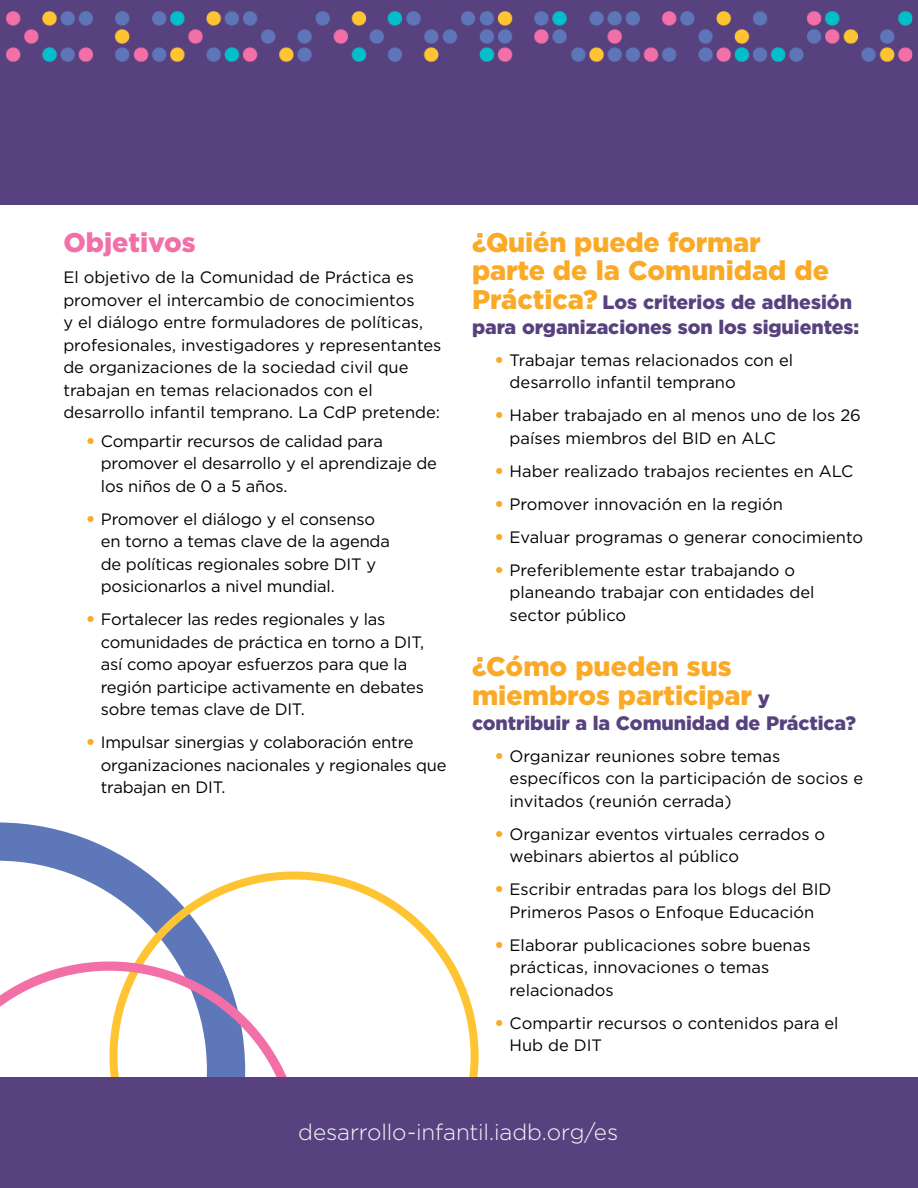
<style>
.page{position:relative;width:918px;height:1188px;background:#fff}
.page>*{position:absolute;margin:0;border:0;box-sizing:border-box;transform-origin:0 0}
.t1{font:900 27px/28.5px "Gotham";letter-spacing:-.005em;color:#faaa26}
.t2{font:900 27px "Gotham";color:#f26fa7}
.t3{font:300 22.5px "Gotham";letter-spacing:-.005em;color:#f8f8f8}
.t4{font:900 19.5px/25.5px "Gotham";letter-spacing:-.005em;color:#57427f}
.t5{font:16.5px/22.5px "Gotham";color:#000}
.s1{font-family:"Poppins";font-weight:900;font-size:18px;color:#faaa26}
.s2{font-size:27px;color:#faaa26}
.s3{font-size:19.5px;color:#57427f}
</style>
<div class="page">
<img style="left:0;top:0;width:918px;height:205px">
<svg style="left:0;top:822px;width:146px;height:140px"></svg>
<svg style="left:110px;top:872px;width:369px;height:206px"></svg>
<svg style="left:0;top:962px;width:303px;height:116px"></svg>
<div style="left:0;top:1078px;width:918px;height:110px;background:#57427f"></div>
<h1 class="t2" style="left:63px;top:224px;width:134px">Objetivos</h1>
<p class="t5" style="left:63px;top:266px;width:380px">El objetivo de la Comunidad de Práctica es promover el intercambio de conocimientos<br>y el diálogo entre formuladores de políticas, profesionales, investigadores y representantes de organizaciones de la sociedad civil que trabajan en temas relacionados con el desarrollo infantil temprano. La CdP pretende:</p>
<p class="t5" style="left:101px;top:429px;width:338px;text-indent:-15px"><span class="s1">•</span> Compartir recursos de calidad para promover el desarrollo y el aprendizaje de los niños de 0 a 5 años.</p>
<p class="t5" style="left:101px;top:507px;width:291px;text-indent:-15px"><span class="s1">•</span> Promover el diálogo y el consenso en torno a temas clave de la agenda de políticas regionales sobre DIT y posicionarlos a nivel mundial.</p>
<p class="t5" style="left:101px;top:608px;width:325px;text-indent:-15px"><span class="s1">•</span> Fortalecer las redes regionales y las comunidades de práctica en torno a DIT, así como apoyar esfuerzos para que la región participe activamente en debates sobre temas clave de DIT.</p>
<p class="t5" style="left:101px;top:731px;width:347px;text-indent:-15px"><span class="s1">•</span> Impulsar sinergias y colaboración entre organizaciones nacionales y regionales que trabajan en DIT.</p>
<h1 class="t1" style="left:472px;top:228px;width:359px">¿Quién puede formar parte de la Comunidad de</h1>
<p class="t4" style="left:472px;top:289px;width:389px"><span class="s2">Práctica?</span> Los criterios de adhesión para organizaciones son los siguientes:</p>
<p class="t5" style="left:510px;top:348px;width:285px;text-indent:-15px"><span class="s1">•</span> Trabajar temas relacionados con el desarrollo infantil temprano</p>
<p class="t5" style="left:510px;top:404px;width:353px;text-indent:-15px"><span class="s1">•</span> Haber trabajado en al menos uno de los 26 países miembros del BID en ALC</p>
<p class="t5" style="left:495px;top:459px;width:360px"><span class="s1">•</span> Haber realizado trabajos recientes en ALC</p>
<p class="t5" style="left:495px;top:492px;width:290px"><span class="s1">•</span> Promover innovación en la región</p>
<p class="t5" style="left:495px;top:525px;width:370px"><span class="s1">•</span> Evaluar programas o generar conocimiento</p>
<p class="t5" style="left:510px;top:558px;width:306px;text-indent:-15px"><span class="s1">•</span> Preferiblemente estar trabajando o planeando trabajar con entidades del sector público</p>
<h1 class="t1" style="left:472px;top:652px;width:299px">¿Cómo pueden sus miembros participar <span class="s3">y</span></h1>
<p class="t4" style="left:472px;top:710px;width:386px">contribuir a la Comunidad de Práctica?</p>
<p class="t5" style="left:510px;top:744px;width:355px;text-indent:-15px"><span class="s1">•</span> Organizar reuniones sobre temas específicos con la participación de socios e invitados (reunión cerrada)</p>
<p class="t5" style="left:510px;top:822px;width:317px;text-indent:-15px"><span class="s1">•</span> Organizar eventos virtuales cerrados o webinars abiertos al público</p>
<p class="t5" style="left:495px;top:878px;width:338px;text-align:center"><span class="s1">•</span> Escribir entradas para los blogs del BID<br>Primeros Pasos o Enfoque Educación</p>
<p class="t5" style="left:510px;top:933px;width:302px;text-indent:-15px"><span class="s1">•</span> Elaborar publicaciones sobre buenas prácticas, innovaciones o temas relacionados</p>
<p class="t5" style="left:510px;top:1011px;width:331px;text-indent:-15px"><span class="s1">•</span> Compartir recursos o contenidos para el<br>Hub de DIT</p>
<h2 class="t3" style="left:298px;top:1118px;width:322px">desarrollo-infantil.iadb.org/es</h2>
</div>
